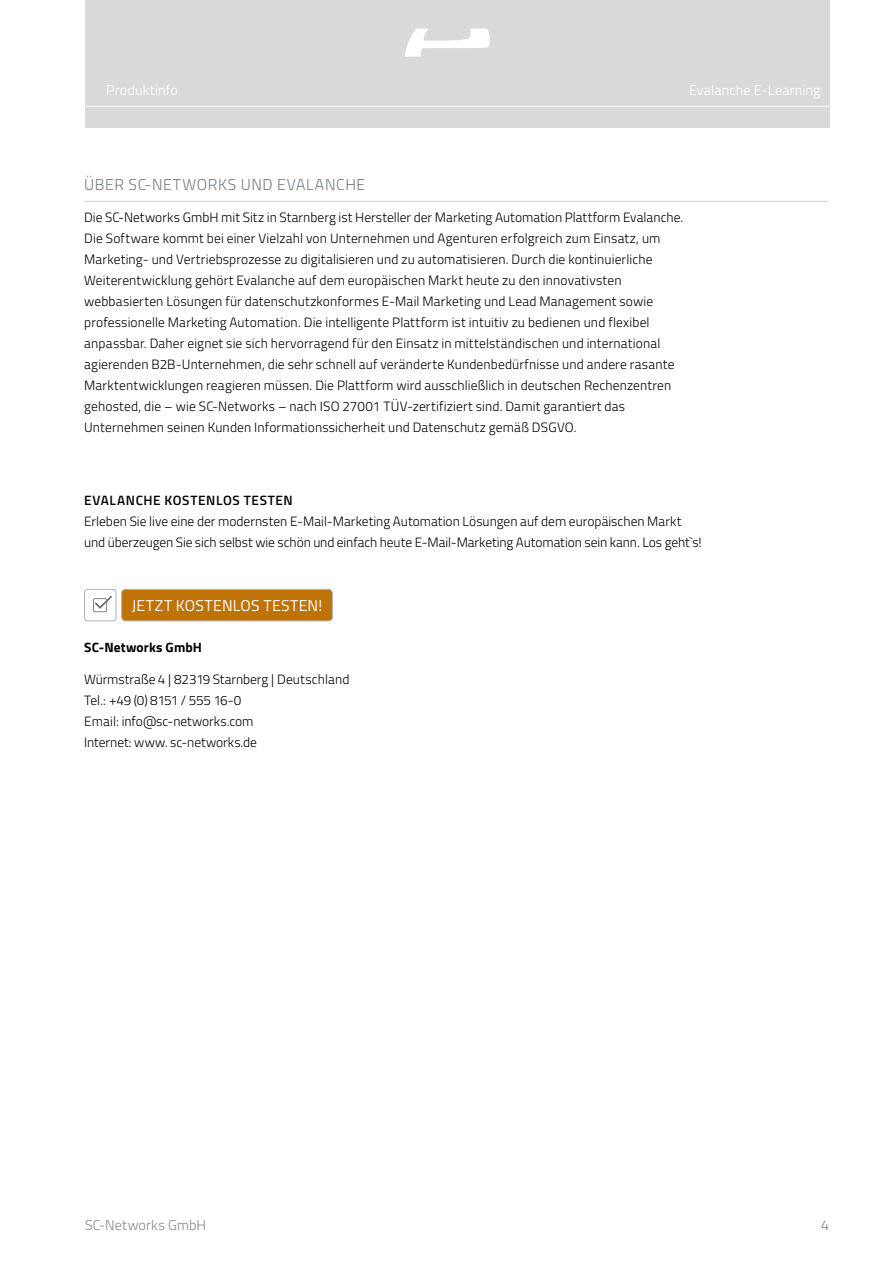
<style>
.page{position:relative;width:893px;height:1263px;background:#fff}
.page>*{position:absolute;margin:0;border:0;box-sizing:border-box;transform-origin:0 0}
.t1{font:300 15.75px "Titillium";letter-spacing:.035em;color:#717e86}
.t2{font:15.75px "Titillium";letter-spacing:.02em;color:#fff}
.t3{font:300 14.25px "Titillium";letter-spacing:.01em;color:#fff}
.t4{font:300 14.25px "Titillium";letter-spacing:.01em;color:#878787}
.t5{font:300 14.25px "Titillium";color:#717e86}
.t6{font:300 13.5px/21px "Titillium";letter-spacing:.01em;color:#000}
.t7{font:600 13.5px "Titillium";letter-spacing:.05em;color:#000}
.t8{font:700 13.5px "Titillium";letter-spacing:.01em;color:#000}
</style>
<div class="page">
<div style="left:85px;top:0;width:744px;height:127px;background:#dadada"></div>
<svg style="left:404px;top:29px;width:86px;height:28px"></svg>
<hr style="left:85px;top:106px;width:744px;height:1px;background:#fff">
<hr style="left:84px;top:201px;width:744px;height:1px;background:#dadada">
<div style="left:122px;top:589px;width:210px;height:32px;background:#bf7205;border-radius:4px"></div>
<div style="left:121px;top:589px;width:212px;height:32px;border:1px solid #b3b2b2;border-radius:4px"></div>
<svg style="left:93px;top:596px;width:19px;height:16px"></svg>
<div style="left:84px;top:589px;width:32px;height:32px;border:1px solid #b3b2b2;border-radius:3px"></div>
<p class="t3" style="left:106px;top:80px;width:73px">Produktinfo</p>
<p class="t3" style="left:689px;top:80px;width:133px">Evalanche E-Learning</p>
<p class="t1" style="left:84px;top:173px;width:282px">ÜBER SC-NETWORKS UND EVALANCHE</p>
<p class="t6" style="left:84px;top:206px;width:601px">Die SC-Networks GmbH mit Sitz in Starnberg ist Hersteller der Marketing Automation Plattform Evalanche.<br>Die Software kommt bei einer Vielzahl von Unternehmen und Agenturen erfolgreich zum Einsatz, um Marketing- und Vertriebsprozesse zu digitalisieren und zu automatisieren. Durch die kontinuierliche Weiterentwicklung gehört Evalanche auf dem europäischen Markt heute zu den innovativsten webbasierten Lösungen für datenschutzkonformes E-Mail Marketing und Lead Management sowie professionelle Marketing Automation. Die intelligente Plattform ist intuitiv zu bedienen und flexibel anpassbar. Daher eignet sie sich hervorragend für den Einsatz in mittelständischen und international agierenden B2B-Unternehmen, die sehr schnell auf veränderte Kundenbedürfnisse und andere rasante Marktentwicklungen reagieren müssen. Die Plattform wird ausschließlich in deutschen Rechenzentren gehosted, die – wie SC-Networks – nach ISO 27001 TÜV-zertifiziert sind. Damit garantiert das Unternehmen seinen Kunden Informationssicherheit und Datenschutz gemäß DSGVO.</p>
<p class="t7" style="left:84px;top:490px;width:210px">EVALANCHE KOSTENLOS TESTEN</p>
<p class="t6" style="left:84px;top:510px;width:619px">Erleben Sie live eine der modernsten E-Mail-Marketing Automation Lösungen auf dem europäischen Markt und überzeugen Sie sich selbst wie schön und einfach heute E-Mail-Marketing Automation sein kann. Los geht`s!</p>
<p class="t2" style="left:132px;top:594px;width:192px">JETZT KOSTENLOS TESTEN!</p>
<p class="t8" style="left:84px;top:637px;width:119px">SC-Networks GmbH</p>
<p class="t6" style="left:84px;top:668px;width:267px">Würmstraße 4 | 82319 Starnberg | Deutschland Tel.: +49 (0) 8151 / 555 16-0<br>Email: info@sc-networks.com<br>Internet: www. sc-networks.de</p>
<p class="t4" style="left:85px;top:1214px;width:123px">SC-Networks GmbH</p>
<p class="t5" style="left:821px;top:1214px;width:9px">4</p>
</div>
